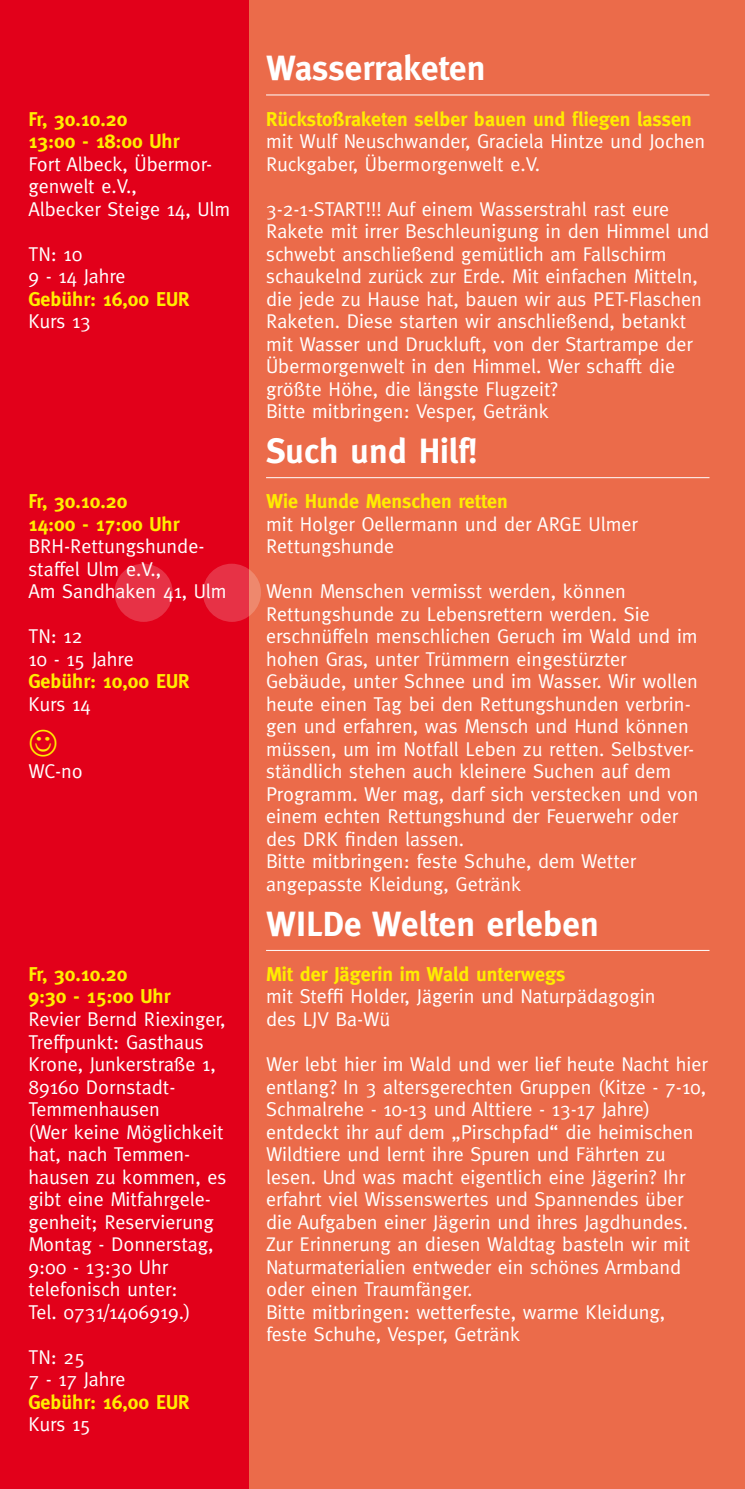
<style>
.page{position:relative;width:745px;height:1489px;background:#fff}
.page>*{position:absolute;margin:0;border:0;box-sizing:border-box;transform-origin:0 0}
.t1{font:700 330.5px "Meta";color:#fff}
.t2{font:700 35px "Meta";color:#fff}
.t3{font:20px/22.5px "Meta";color:#fff}
.t4{font:700 20px/22.5px "Meta";color:#ffed00}
</style>
<div class="page">
<div style="left:244px;top:0;width:500px;height:1488px;background:#eb6b4a"></div>
<div style="left:0;top:0;width:248px;height:1488px;background:#e2001a"></div>
<hr style="left:266px;top:94px;width:443px;height:1px;background:#fff">
<hr style="left:266px;top:477px;width:443px;height:1px;background:#fff">
<hr style="left:266px;top:949px;width:443px;height:1px;background:#fff">
<h2 class="t2" style="left:266px;top:48px;width:221px">Wasserraketen</h2>
<p class="t4" style="left:266px;top:107px;width:427px">Rückstoßraketen selber bauen und fliegen lassen</p>
<p class="t3" style="left:266px;top:130px;width:440px">mit Wulf Neuschwander, Graciela Hintze und Jochen<br>Ruckgaber, Übermorgenwelt e.V.</p>
<p class="t3" style="left:266px;top:197px;width:444px">3-2-1-START!!! Auf einem Wasserstrahl rast eure Rakete mit irrer Beschleunigung in den Himmel und schwebt anschließend gemütlich am Fallschirm schaukelnd zurück zur Erde. Mit einfachen Mitteln, die jede zu Hause hat, bauen wir aus PET-Flaschen Raketen. Diese starten wir anschließend, betankt mit Wasser und Druckluft, von der Startrampe der Übermorgenwelt in den Himmel. Wer schafft die größte Höhe, die längste Flugzeit?<br>Bitte mitbringen: Vesper, Getränk</p>
<h2 class="t2" style="left:266px;top:431px;width:212px">Such und Hilf!</h2>
<p class="t4" style="left:266px;top:490px;width:243px">Wie Hunde Menschen retten</p>
<p class="t3" style="left:266px;top:512px;width:373px">mit Holger Oellermann und der ARGE Ulmer<br>Rettungshunde</p>
<p class="t3" style="left:266px;top:580px;width:434px">Wenn Menschen vermisst werden, können Rettungshunde zu Lebensrettern werden. Sie erschnüffeln menschlichen Geruch im Wald und im hohen Gras, unter Trümmern eingestürzter Gebäude, unter Schnee und im Wasser. Wir wollen heute einen Tag bei den Rettungshunden verbrin&shy;gen und erfahren, was Mensch und Hund können müssen, um im Notfall Leben zu retten. Selbstver&shy;ständlich stehen auch kleinere Suchen auf dem Programm. Wer mag, darf sich verstecken und von einem echten Rettungshund der Feuerwehr oder des DRK finden lassen.<br>Bitte mitbringen: feste Schuhe, dem Wetter angepasste Kleidung, Getränk</p>
<h2 class="t2" style="left:266px;top:903px;width:334px">WILDe Welten erleben</h2>
<p class="t4" style="left:266px;top:962px;width:301px">Mit der Jägerin im Wald unterwegs</p>
<p class="t3" style="left:266px;top:985px;width:391px">mit Steffi Holder, Jägerin und Naturpädagogin des LJV Ba-Wü</p>
<p class="t3" style="left:266px;top:1052px;width:443px">Wer lebt hier im Wald und wer lief heute Nacht hier entlang? In 3 altersgerechten Gruppen (Kitze - 7-10, Schmalrehe - 10-13 und Alttiere - 13-17 Jahre) entdeckt ihr auf dem „Pirschpfad“ die heimischen Wildtiere und lernt ihre Spuren und Fährten zu lesen. Und was macht eigentlich eine Jägerin? Ihr erfahrt viel Wissenswertes und Spannendes über die Aufgaben einer Jägerin und ihres Jagdhundes.<br>Zur Erinnerung an diesen Waldtag basteln wir mit Naturmaterialien entweder ein schönes Armband oder einen Traumfänger.<br>Bitte mitbringen: wetterfeste, warme Kleidung, feste Schuhe, Vesper, Getränk</p>
<p class="t4" style="left:28px;top:107px;width:152px">Fr, 30.10.20<br>13:00 - 18:00 Uhr</p>
<p class="t3" style="left:28px;top:152px;width:203px">Fort Albeck, Übermor&shy;genwelt e.V.,<br>Albecker Steige 14, Ulm</p>
<p class="t3" style="left:28px;top:242px;width:99px">TN: 10<br>9 - 14 Jahre</p>
<p class="t4" style="left:28px;top:287px;width:163px">Gebühr: 16,00 EUR</p>
<p class="t3" style="left:28px;top:310px;width:64px">Kurs 13</p>
<p class="t4" style="left:28px;top:490px;width:152px">Fr, 30.10.20<br>14:00 - 17:00 Uhr</p>
<p class="t3" style="left:28px;top:535px;width:200px">BRH-Rettungshunde&shy;staffel Ulm e.V.,<br>Am Sandhaken 41, Ulm</p>
<p class="t3" style="left:28px;top:625px;width:107px">TN: 12<br>10 - 15 Jahre</p>
<p class="t4" style="left:28px;top:670px;width:163px">Gebühr: 10,00 EUR</p>
<p class="t3" style="left:28px;top:692px;width:64px">Kurs 14</p>
<h1 class="t1" style="left:99px;top:311px;width:178px">..</h1>
<p class="t3" style="left:28px;top:760px;width:56px">WC-no</p>
<p class="t4" style="left:28px;top:962px;width:143px">Fr, 30.10.20<br>9:30 - 15:00 Uhr</p>
<p class="t3" style="left:28px;top:1007px;width:199px">Revier Bernd Riexinger,<br>Treffpunkt: Gasthaus<br>Krone, Junkerstraße 1,<br>89160 Dornstadt-<br>Temmenhausen<br>(Wer keine Möglichkeit hat, nach Temmen&shy;hausen zu kommen, es gibt eine Mitfahrgele&shy;genheit; Reservierung<br>Montag - Donnerstag,<br>9:00 - 13:30 Uhr telefonisch unter:<br>Tel. 0731/1406919.)</p>
<p class="t3" style="left:28px;top:1345px;width:99px">TN: 25<br>7 - 17 Jahre</p>
<p class="t4" style="left:28px;top:1390px;width:163px">Gebühr: 16,00 EUR</p>
<p class="t3" style="left:28px;top:1412px;width:64px">Kurs 15</p>
</div>
